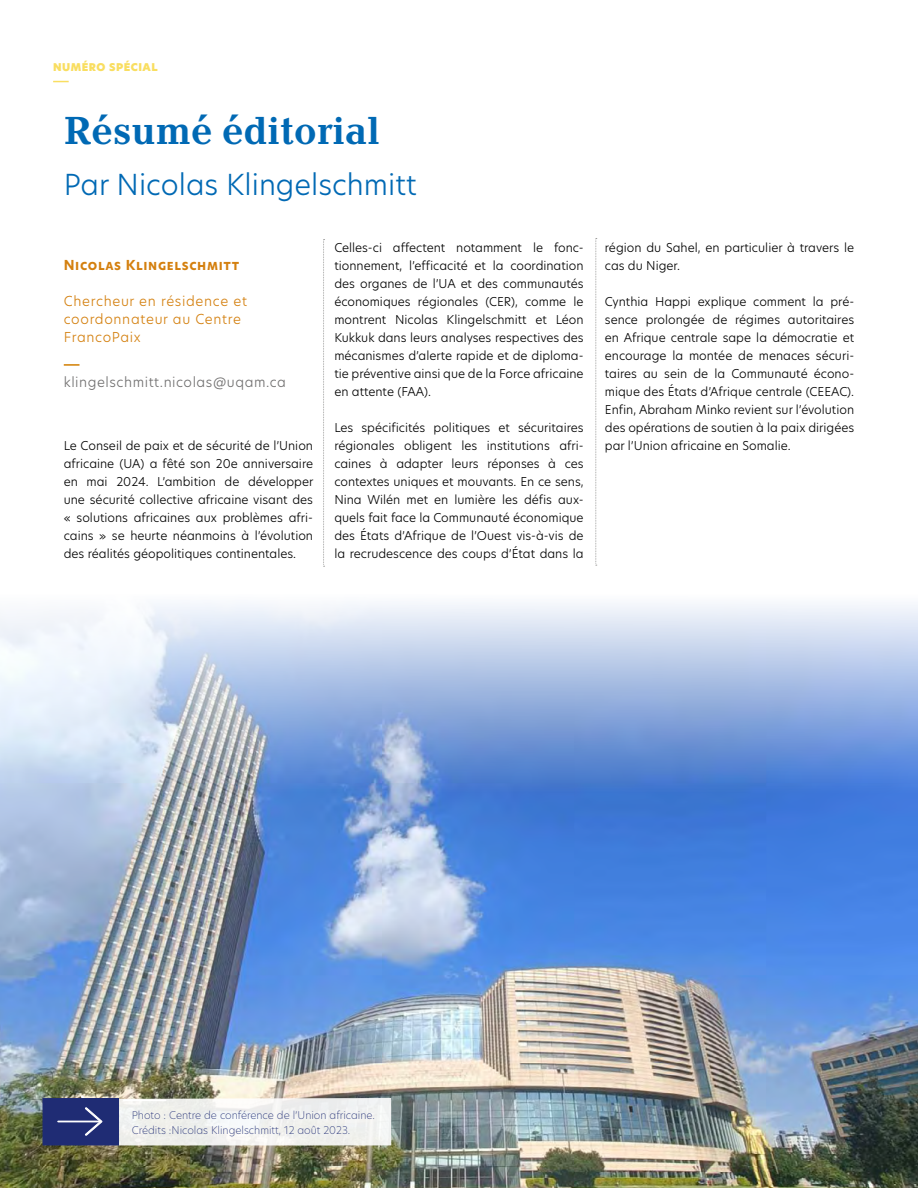
<style>
.page{position:relative;width:918px;height:1188px;background:#fff}
.page>*{position:absolute;margin:0;border:0;box-sizing:border-box;transform-origin:0 0}
.t1{font:700 40.5px "Baltica";color:#0069b4}
.t2{font:300 28.5px "Hero New";color:#0069b4}
.t3{font:300 13.5px/18px "Hero New";letter-spacing:.05em;color:#d4800f}
.t4{font:300 13.5px "Hero New";letter-spacing:.04em;color:#706f6f}
.t5{font:700 13.5px "Hero New";letter-spacing:.05em;color:#d4800f}
.t6{font:300 12px/18px "Hero New";color:#000;text-align:justify}
.t7{font:200 10.5px/15px "Hero New";color:#1f2c74}
.t8{font:10.5px "Hero New Super";letter-spacing:.05em;color:#f9de61}
</style>
<div class="page">
<img style="left:0;top:603px;width:918px;height:585px">
<svg style="left:53px;top:81px;width:16px;height:1px"></svg>
<svg style="left:595px;top:238px;width:2px;height:328px"></svg>
<svg style="left:323px;top:239px;width:2px;height:328px"></svg>
<svg style="left:64px;top:364px;width:16px;height:2px"></svg>
<div style="left:43px;top:1098px;width:76px;height:47px;background:#1f2c74"></div>
<svg style="left:81px;top:1095px;width:21px;height:41px"></svg>
<hr style="left:58px;top:1121px;width:42px;height:1px;background:#fff">
<svg style="left:119px;top:1098px;width:272px;height:47px"></svg>
<p class="t8" style="left:53px;top:60px;width:106px">NUMÉRO SPÉCIAL</p>
<h1 class="t1" style="left:64px;top:106px;width:317px">Résumé éditorial</h1>
<h2 class="t2" style="left:64px;top:165px;width:354px">Par Nicolas Klingelschmitt</h2>
<p class="t5" style="left:64px;top:256px;width:177px">Nicolas Klingelschmitt</p>
<p class="t3" style="left:64px;top:292px;width:185px">Chercheur en résidence et coordonnateur au Centre<br>FrancoPaix</p>
<p class="t4" style="left:64px;top:373px;width:224px">klingelschmitt.nicolas@uqam.ca</p>
<p class="t6" style="left:64px;top:436px;width:251px">Le Conseil de paix et de sécurité de l’Union africaine (UA) a fêté son 20e anniversaire en mai 2024. L’ambition de développer une sécurité collective africaine visant des « solutions africaines aux problèmes afri&shy;cains » se heurte néanmoins à l’évolution des réalités géopolitiques continentales.</p>
<p class="t6" style="left:334px;top:238px;width:251px">Celles-ci affectent notamment le fonc&shy;tionnement, l’efficacité et la coordination des organes de l’UA et des communautés économiques régionales (CER), comme le montrent Nicolas Klingelschmitt et Léon Kukkuk dans leurs analyses respectives des mécanismes d’alerte rapide et de diploma&shy;tie préventive ainsi que de la Force africaine en attente (FAA).</p>
<p class="t6" style="left:334px;top:418px;width:251px">Les spécificités politiques et sécuritaires régionales obligent les institutions afri&shy;caines à adapter leurs réponses à ces contextes uniques et mouvants. En ce sens, Nina Wilén met en lumière les défis aux&shy;quels fait face la Communauté économique des États d’Afrique de l’Ouest vis-à-vis de la recrudescence des coups d’État dans la</p>
<p class="t6" style="left:605px;top:238px;width:251px">région du Sahel, en particulier à travers le cas du Niger.</p>
<p class="t6" style="left:605px;top:292px;width:251px">Cynthia Happi explique comment la pré&shy;sence prolongée de régimes autoritaires en Afrique centrale sape la démocratie et encourage la montée de menaces sécuri&shy;taires au sein de la Communauté écono&shy;mique des États d’Afrique centrale (CEEAC).<br>Enfin, Abraham Minko revient sur l’évolution des opérations de soutien à la paix dirigées par l’Union africaine en Somalie.</p>
<p class="t7" style="left:132px;top:1108px;width:245px">Photo : Centre de conférence de l’Union africaine.<br>Crédits :Nicolas Klingelschmitt, 12 août 2023.</p>
</div>
